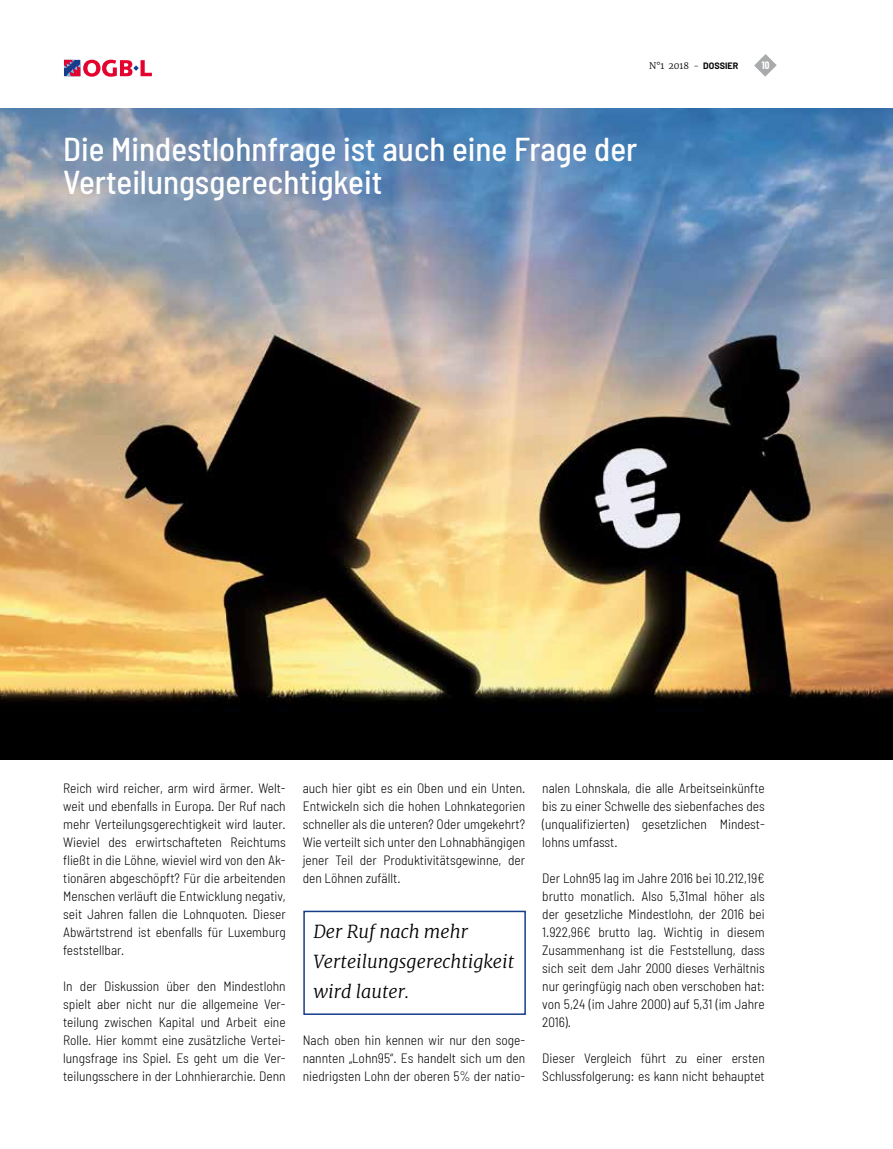
<style>
.page{position:relative;width:893px;height:1149px;background:#fff}
.page>*{position:absolute;margin:0;border:0;box-sizing:border-box;transform-origin:0 0}
.t1{font:500 semi-condensed 33px/33px "Barlow";color:#fff}
.t2{font:italic 300 18px/30px "Merriweather";color:#000}
.t3{font:300 semi-condensed 13.5px/18px "Barlow";color:#000;text-align:justify}
.t4{font:700 10.5px "Barlow Condensed";color:#fff}
.t5{font:300 9px "Merriweather";color:#000}
.s1{font-family:"Barlow";font-weight:700}
</style>
<div class="page">
<img style="left:0;top:108px;width:893px;height:650px">
<div style="left:303px;top:910px;width:223px;height:104px;border:2px solid #153d8a"></div>
<svg style="left:754px;top:54px;width:23px;height:23px"></svg>
<svg style="left:64px;top:60px;width:88px;height:17px"></svg>
<p class="t5" style="left:649px;top:59px;width:90px">N°1 2018 - <span class="s1">DOSSIER</span></p>
<p class="t4" style="left:762px;top:58px;width:9px">10</p>
<h1 class="t1" style="left:63px;top:131px;width:576px">Die Mindestlohnfrage ist auch eine Frage der<br>Verteilungsgerechtigkeit</h1>
<p class="t3" style="left:63px;top:778px;width:224px">Reich wird reicher, arm wird ärmer. Welt&shy;weit und ebenfalls in Europa. Der Ruf nach mehr Verteilungsgerechtigkeit wird lauter.<br>Wieviel des erwirtschafteten Reichtums fließt in die Löhne, wieviel wird von den Ak&shy;tionären abgeschöpft? Für die arbeitenden Menschen verläuft die Entwicklung negativ, seit Jahren fallen die Lohnquoten. Dieser Abwärtstrend ist ebenfalls für Luxemburg feststellbar.</p>
<p class="t3" style="left:63px;top:976px;width:224px">In der Diskussion über den Mindestlohn spielt aber nicht nur die allgemeine Ver&shy;teilung zwischen Kapital und Arbeit eine Rolle. Hier kommt eine zusätzliche Vertei&shy;lungsfrage ins Spiel. Es geht um die Ver&shy;teilungsschere in der Lohnhierarchie. Denn</p>
<p class="t3" style="left:303px;top:778px;width:224px">auch hier gibt es ein Oben und ein Unten.<br>Entwickeln sich die hohen Lohnkategorien schneller als die unteren? Oder umgekehrt?<br>Wie verteilt sich unter den Lohnabhängigen jener Teil der Produktivitätsgewinne, der den Löhnen zufällt.</p>
<h2 class="t2" style="left:313px;top:916px;width:202px">Der Ruf nach mehr<br>Verteilungsgerechtigkeit wird lauter.</h2>
<p class="t3" style="left:303px;top:1030px;width:224px">Nach oben hin kennen wir nur den soge&shy;nannten „Lohn95“. Es handelt sich um den niedrigsten Lohn der oberen 5% der natio-</p>
<p class="t3" style="left:542px;top:778px;width:224px">nalen Lohnskala, die alle Arbeitseinkünfte bis zu einer Schwelle des siebenfaches des (unqualifizierten) gesetzlichen Mindest&shy;lohns umfasst.</p>
<p class="t3" style="left:542px;top:868px;width:224px">Der Lohn95 lag im Jahre 2016 bei 10.212,19€ brutto monatlich. Also 5,31mal höher als der gesetzliche Mindestlohn, der 2016 bei 1.922,96€ brutto lag. Wichtig in diesem Zusammenhang ist die Feststellung, dass sich seit dem Jahr 2000 dieses Verhältnis nur geringfügig nach oben verschoben hat: von 5,24 (im Jahre 2000) auf 5,31 (im Jahre 2016).</p>
<p class="t3" style="left:542px;top:1048px;width:224px">Dieser Vergleich führt zu einer ersten<br>Schlussfolgerung: es kann nicht behauptet</p>
</div>
